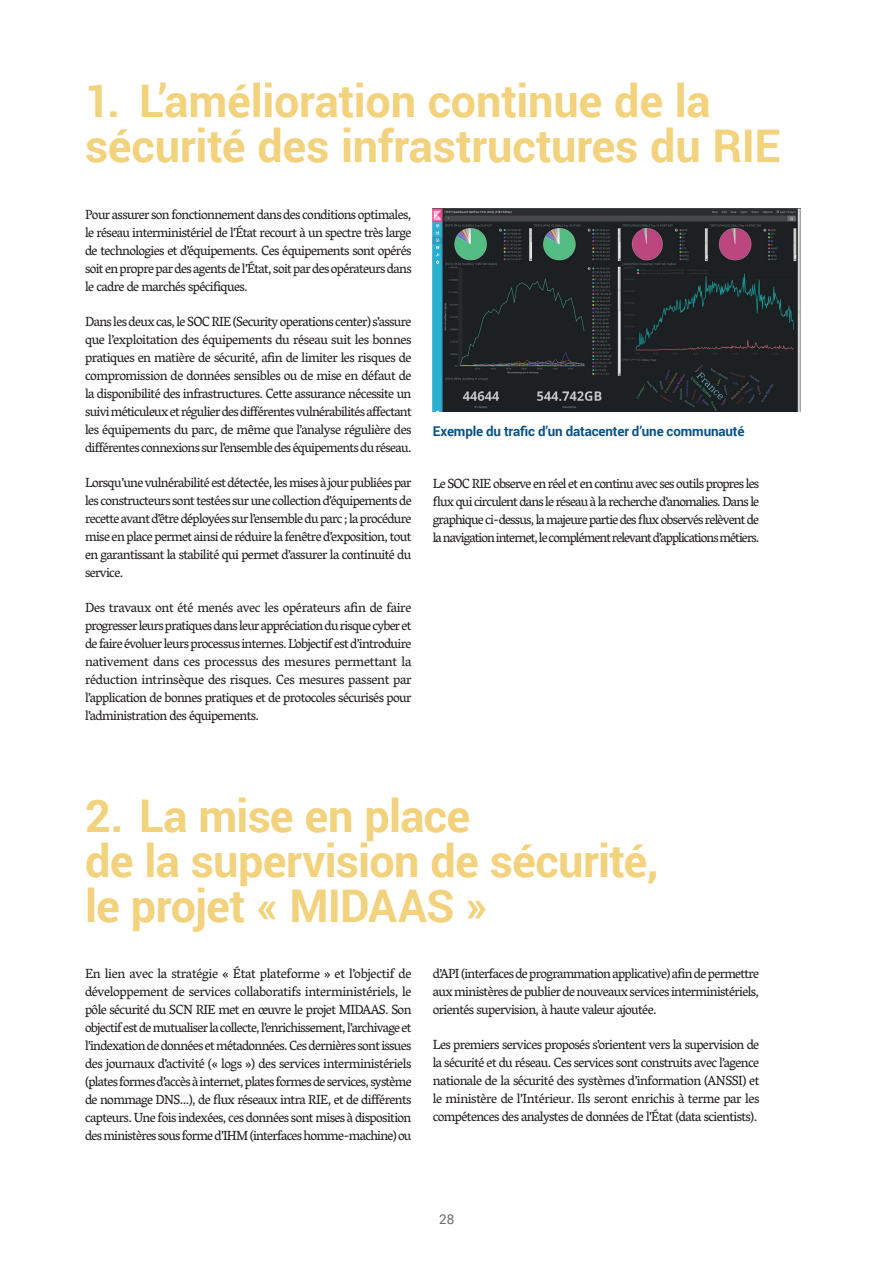
<style>
.page{position:relative;width:893px;height:1263px;background:#fff}
.page>*{position:absolute;margin:0;border:0;box-sizing:border-box;transform-origin:0 0}
.t1{font:700 45px/45px "Roboto";letter-spacing:-.01em;color:#f3d27d}
.t2{font:13.5px/18px "Vesper Libre";letter-spacing:-.045em;color:#231f20;text-align:justify}
.t3{font:700 13.5px "Roboto";letter-spacing:-.01em;color:#0a5185}
.t4{font:13.5px "Roboto";color:#6c6d70}
</style>
<div class="page">
<img style="left:433px;top:209px;width:367px;height:202px">
<h1 class="t1" style="left:85px;top:77px;width:697px">1. L’amélioration continue de la sécurité des infrastructures du RIE</h1>
<p class="t2" style="left:85px;top:205px;width:328px">Pour assurer son fonctionnement dans des conditions optimales, le réseau interministériel de l’État recourt à un spectre très large de technologies et d’équipements. Ces équipements sont opérés soit en propre par des agents de l’État, soit par des opérateurs dans le cadre de marchés spécifiques.</p>
<p class="t2" style="left:85px;top:312px;width:328px">Dans les deux cas, le SOC RIE (Security operations center) s’assure que l’exploitation des équipements du réseau suit les bonnes pratiques en matière de sécurité, afin de limiter les risques de compromission de données sensibles ou de mise en défaut de la disponibilité des infrastructures. Cette assurance nécessite un suivi méticuleux et régulier des différentes vulnérabilités affectant les équipements du parc, de même que l’analyse régulière des différentes connexions sur l’ensemble des équipements du réseau.</p>
<p class="t2" style="left:85px;top:473px;width:328px">Lorsqu’une vulnérabilité est détectée, les mises à jour publiées par les constructeurs sont testées sur une collection d’équipements de recette avant d’être déployées sur l’ensemble du parc ; la procédure mise en place permet ainsi de réduire la fenêtre d’exposition, tout en garantissant la stabilité qui permet d’assurer la continuité du service.</p>
<p class="t2" style="left:85px;top:598px;width:328px">Des travaux ont été menés avec les opérateurs afin de faire progresser leurs pratiques dans leur appréciation du risque cyber et de faire évoluer leurs processus internes. L’objectif est d’introduire nativement dans ces processus des mesures permettant la réduction intrinsèque des risques. Ces mesures passent par l’application de bonnes pratiques et de protocoles sécurisés pour l’administration des équipements.</p>
<p class="t3" style="left:433px;top:421px;width:313px">Exemple du trafic d’un datacenter d’une communauté</p>
<p class="t2" style="left:433px;top:475px;width:328px">Le SOC RIE observe en réel et en continu avec ses outils propres les flux qui circulent dans le réseau à la recherche d’anomalies. Dans le graphique ci-dessus, la majeure partie des flux observés relèvent de la navigation internet, le complément relevant d’applications métiers.</p>
<h1 class="t1" style="left:85px;top:792px;width:575px">2. La mise en place<br>de la supervision de sécurité, le projet « MIDAAS »</h1>
<p class="t2" style="left:85px;top:964px;width:328px">En lien avec la stratégie « État plateforme » et l’objectif de développement de services collaboratifs interministériels, le pôle sécurité du SCN RIE met en œuvre le projet MIDAAS. Son objectif est de mutualiser la collecte, l’enrichissement, l’archivage et l’indexation de données et métadonnées. Ces dernières sont issues des journaux d’activité (« logs ») des services interministériels (plates formes d’accès à internet, plates formes de services, système de nommage DNS...), de flux réseaux intra RIE, et de différents capteurs. Une fois indexées, ces données sont mises à disposition des ministères sous forme d’IHM (interfaces homme-machine) ou</p>
<p class="t2" style="left:433px;top:964px;width:328px">d’API (interfaces de programmation applicative) afin de permettre aux ministères de publier de nouveaux services interministériels, orientés supervision, à haute valeur ajoutée.</p>
<p class="t2" style="left:433px;top:1035px;width:328px">Les premiers services proposés s’orientent vers la supervision de la sécurité et du réseau. Ces services sont construits avec l’agence nationale de la sécurité des systèmes d’information (ANSSI) et le ministère de l’Intérieur. Ils seront enrichis à terme par les compétences des analystes de données de l’État (data scientists).</p>
<p class="t4" style="left:439px;top:1210px;width:17px">28</p>
</div>
